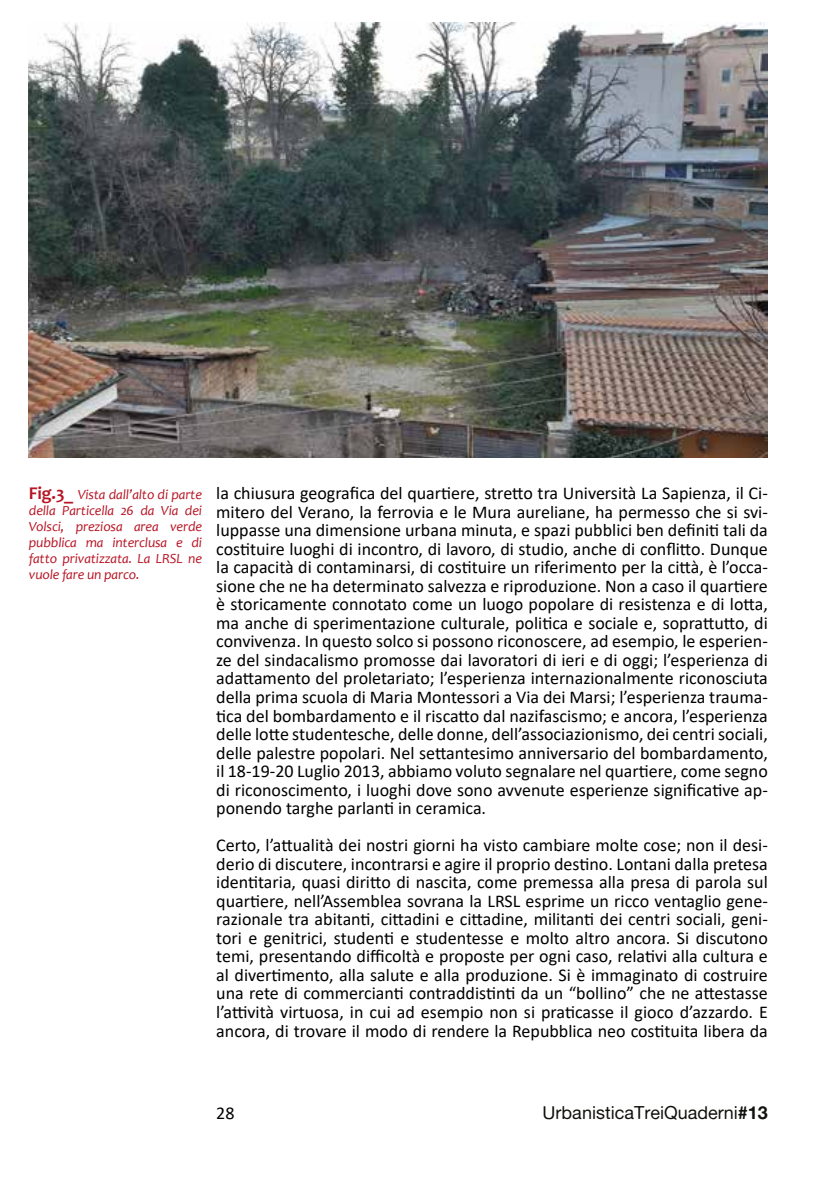
<style>
.page{position:relative;width:840px;height:1191px;background:#fff}
.page>*{position:absolute;margin:0;border:0;box-sizing:border-box;transform-origin:0 0}
.t1{font:18px/18.6px "Calibri";color:#000;text-align:justify}
.t2{font:18px "Alte Haas Grotesk";color:#12110c}
.t3{font:italic 14px/16px "Candara";letter-spacing:-.01em;color:#b71424;text-align:justify}
.s1{font-weight:700;font-style:normal;font-size:18px}
.s2{font-family:"Alte Haas Grotesk Bold"}
</style>
<div class="page">
<img style="left:29px;top:22px;width:738px;height:435px">
<p class="t3" style="left:29px;top:487px;width:175px"><span class="s1">Fig.3_</span> Vista dall’alto di parte della Particella 26 da Via dei Volsci, preziosa area verde pubblica ma interclusa e di fatto privatizzata. La LRSL ne vuole fare un parco.</p>
<p class="t1" style="left:216px;top:485px;width:553px">la chiusura geografica del quartiere, stretto tra Università La Sapienza, il Ci&shy;mitero del Verano, la ferrovia e le Mura aureliane, ha permesso che si svi&shy;luppasse una dimensione urbana minuta, e spazi pubblici ben definiti tali da costituire luoghi di incontro, di lavoro, di studio, anche di conflitto. Dunque la capacità di contaminarsi, di costituire un riferimento per la città, è l’occa&shy;sione che ne ha determinato salvezza e riproduzione. Non a caso il quartiere è storicamente connotato come un luogo popolare di resistenza e di lotta, ma anche di sperimentazione culturale, politica e sociale e, soprattutto, di convivenza. In questo solco si possono riconoscere, ad esempio, le esperien&shy;ze del sindacalismo promosse dai lavoratori di ieri e di oggi; l’esperienza di adattamento del proletariato; l’esperienza internazionalmente riconosciuta della prima scuola di Maria Montessori a Via dei Marsi; l’esperienza trauma&shy;tica del bombardamento e il riscatto dal nazifascismo; e ancora, l’esperienza delle lotte studentesche, delle donne, dell’associazionismo, dei centri sociali, delle palestre popolari. Nel settantesimo anniversario del bombardamento, il 18-19-20 Luglio 2013, abbiamo voluto segnalare nel quartiere, come segno di riconoscimento, i luoghi dove sono avvenute esperienze significative ap&shy;ponendo targhe parlanti in ceramica.</p>
<p class="t1" style="left:216px;top:837px;width:553px">Certo, l’attualità dei nostri giorni ha visto cambiare molte cose; non il desi&shy;derio di discutere, incontrarsi e agire il proprio destino. Lontani dalla pretesa identitaria, quasi diritto di nascita, come premessa alla presa di parola sul quartiere, nell’Assemblea sovrana la LRSL esprime un ricco ventaglio gene&shy;razionale tra abitanti, cittadini e cittadine, militanti dei centri sociali, geni&shy;tori e genitrici, studenti e studentesse e molto altro ancora. Si discutono temi, presentando difficoltà e proposte per ogni caso, relativi alla cultura e al divertimento, alla salute e alla produzione. Si è immaginato di costruire una rete di commercianti contraddistinti da un “bollino” che ne attestasse l’attività virtuosa, in cui ad esempio non si praticasse il gioco d’azzardo. E ancora, di trovare il modo di rendere la Repubblica neo costituita libera da</p>
<p class="t1" style="left:216px;top:1105px;width:20px">28</p>
<p class="t2" style="left:542px;top:1101px;width:227px">UrbanisticaTreiQuaderni<span class="s2">#13</span></p>
</div>
